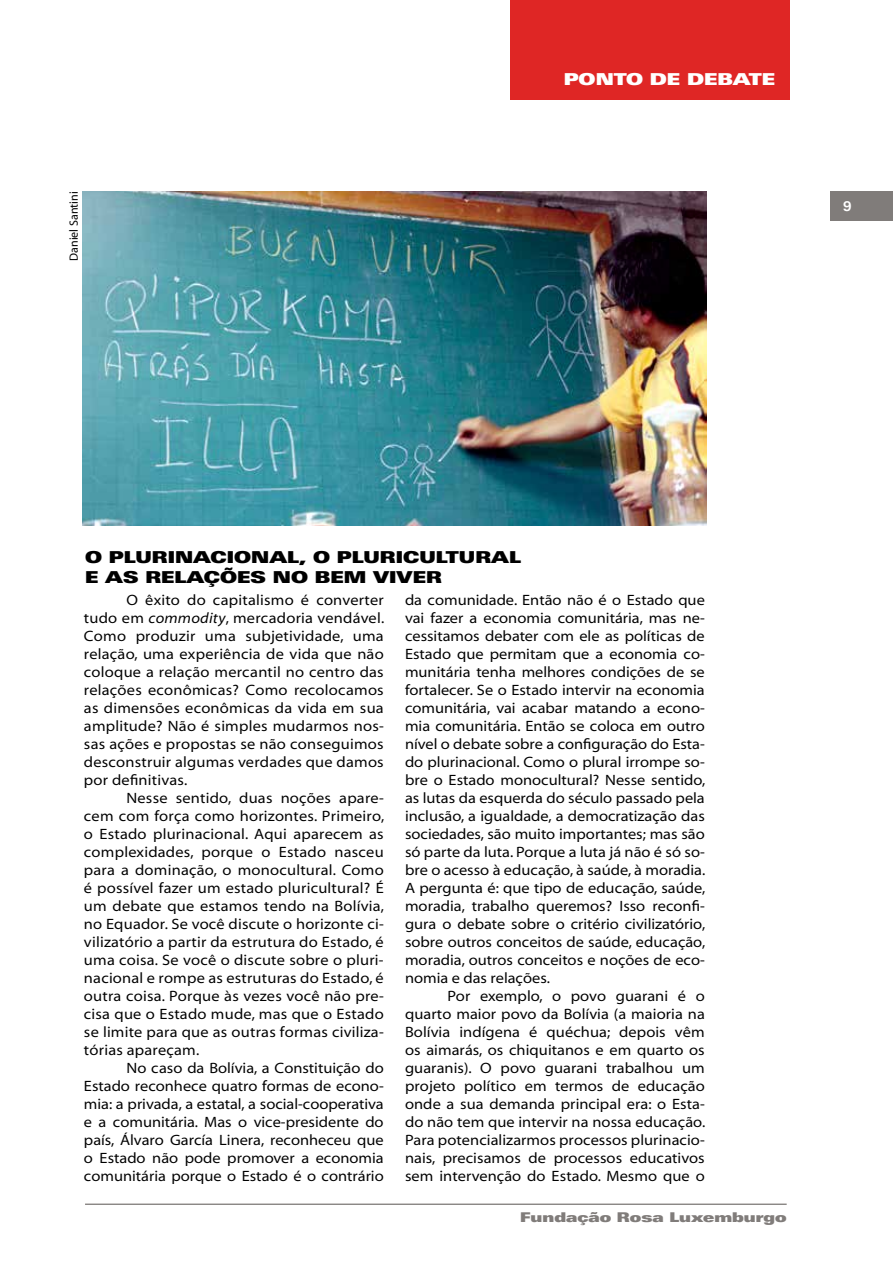
<style>
.page{position:relative;width:893px;height:1263px;background:#fff}
.page>*{position:absolute;margin:0;border:0;box-sizing:border-box;transform-origin:0 0}
.t1{font:16.5px/19.8px "Linotype Univers 940 Ex X Black";color:#000}
.t2{font:16.5px "Linotype Univers 940 Ex X Black";color:#fff}
.t3{font:15px/18px "Myriad MM 400 700";letter-spacing:.005em;color:#000;text-align:justify}
.t4{font:13.5px "Linotype Univers 940 Ex X Black";color:#807c7a}
.t5{font:700 13.5px "Linotype Univers 630";color:#fff}
.t6{font:12px "Myriad MM 400 600";color:#000}
.s1{font-family:"Myriad MM It 400 700"}
</style>
<div class="page">
<div style="left:510px;top:0;width:280px;height:100px;background:#df2625"></div>
<div style="left:831px;top:191px;width:62px;height:30px;background:#807c7a"></div>
<hr style="left:85px;top:1203px;width:702px;height:2px;background:#6b6764">
<img style="left:83px;top:192px;width:623px;height:334px">
<p class="t6" style="left:68px;top:261px;width:71px;rotate:-90deg">Daniel Santini</p>
<p class="t2" style="left:564px;top:69px;width:213px">PONTO DE DEBATE</p>
<p class="t5" style="left:843px;top:199px;width:10px">9</p>
<p class="t1" style="left:85px;top:548px;width:438px">O PLURINACIONAL, O PLURICULTURAL<br>E AS RELAÇÕES NO BEM VIVER</p>
<p class="t3" style="left:84px;top:592px;width:302px;text-indent:43px">O êxito do capitalismo é converter tudo em <span class="s1">commodity</span>, mercadoria vendável.<br>Como produzir uma subjetividade, uma relação, uma experiência de vida que não coloque a relação mercantil no centro das relações econômicas? Como recolocamos as dimensões econômicas da vida em sua amplitude? Não é simples mudarmos nos&shy;sas ações e propostas se não conseguimos desconstruir algumas verdades que damos por definitivas.</p>
<p class="t3" style="left:84px;top:790px;width:302px;text-indent:43px">Nesse sentido, duas noções apare&shy;cem com força como horizontes. Primeiro, o Estado plurinacional. Aqui aparecem as complexidades, porque o Estado nasceu para a dominação, o monocultural. Como é possível fazer um estado pluricultural? É um debate que estamos tendo na Bolívia, no Equador. Se você discute o horizonte ci&shy;vilizatório a partir da estrutura do Estado, é uma coisa. Se você o discute sobre o pluri&shy;nacional e rompe as estruturas do Estado, é outra coisa. Porque às vezes você não pre&shy;cisa que o Estado mude, mas que o Estado se limite para que as outras formas civiliza&shy;tórias apareçam.</p>
<p class="t3" style="left:84px;top:1060px;width:301px;text-indent:43px">No caso da Bolívia, a Constituição do Estado reconhece quatro formas de econo&shy;mia: a privada, a estatal, a social-cooperativa e a comunitária. Mas o vice-presidente do país, Álvaro García Linera, reconheceu que o Estado não pode promover a economia comunitária porque o Estado é o contrário</p>
<p class="t3" style="left:405px;top:592px;width:302px">da comunidade. Então não é o Estado que vai fazer a economia comunitária, mas ne&shy;cessitamos debater com ele as políticas de Estado que permitam que a economia co&shy;munitária tenha melhores condições de se fortalecer. Se o Estado intervir na economia comunitária, vai acabar matando a econo&shy;mia comunitária. Então se coloca em outro nível o debate sobre a configuração do Esta&shy;do plurinacional. Como o plural irrompe so&shy;bre o Estado monocultural? Nesse sentido, as lutas da esquerda do século passado pela inclusão, a igualdade, a democratização das sociedades, são muito importantes; mas são só parte da luta. Porque a luta já não é só so&shy;bre o acesso à educação, à saúde, à moradia.<br>A pergunta é: que tipo de educação, saúde, moradia, trabalho queremos? Isso reconfi&shy;gura o debate sobre o critério civilizatório, sobre outros conceitos de saúde, educação, moradia, outros conceitos e noções de eco&shy;nomia e das relações.</p>
<p class="t3" style="left:405px;top:988px;width:302px;text-indent:43px">Por exemplo, o povo guarani é o quarto maior povo da Bolívia (a maioria na Bolívia indígena é quéchua; depois vêm os aimarás, os chiquitanos e em quarto os guaranis). O povo guarani trabalhou um projeto político em termos de educação onde a sua demanda principal era: o Esta&shy;do não tem que intervir na nossa educação.<br>Para potencializarmos processos plurinacio&shy;nais, precisamos de processos educativos sem intervenção do Estado. Mesmo que o</p>
<p class="t4" style="left:520px;top:1209px;width:268px">Fundação Rosa Luxemburgo</p>
</div>
